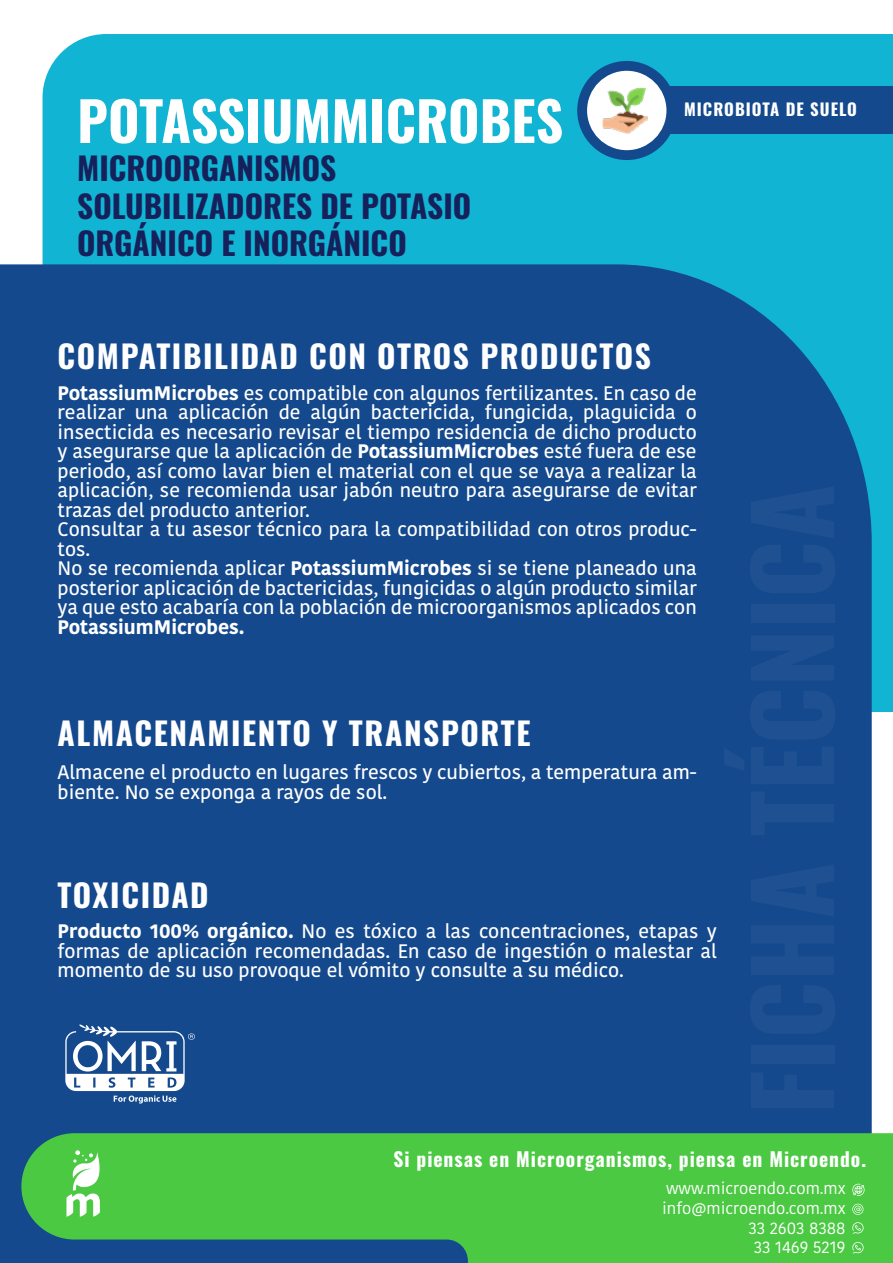
<style>
.page{position:relative;width:893px;height:1263px;background:#fff}
.page>*{position:absolute;margin:0;border:0;box-sizing:border-box;transform-origin:0 0}
.t1{font:700 54px "Oswald";color:#fff}
.t2{font:700 31.5px "Oswald";letter-spacing:.05em;color:#fff}
.t3{font:700 31.5px/37.8px "Oswald";color:#16215c}
.t4{font:500 19.5px/19.5px "Kohinoor";color:#fff}
.t5{font:700 19.5px "Oswald";letter-spacing:.05em;color:#fff}
.t6{font:700 19.5px "Kohinoor";color:#fff}
.t7{font:700 16.65px "Oswald";letter-spacing:.06em;color:#fff}
.t8{font:16.5px/19.8px "Kohinoor";color:#fff;text-align:right}
.s1{font-weight:700}
</style>
<div class="page">
<div style="left:43px;top:34px;width:850px;height:678px;background:#11b4d3"></div>
<div style="left:0;top:264px;width:872px;height:999px;background:#14498d"></div>
<div style="left:658px;top:87px;width:235px;height:47px;background:#14498d"></div>
<div style="left:577px;top:61px;width:99px;height:99px;background:#14498d;border-radius:50%"></div>
<div style="left:587px;top:71px;width:79px;height:79px;background:#fff;border-radius:50%"></div>
<img style="left:603px;top:88px;width:45px;height:45px">
<svg style="left:21px;top:1133px;width:872px;height:130px;background:#45bb4a"></svg>
<svg style="left:66px;top:1150px;width:34px;height:67px"></svg>
<svg style="left:852px;top:1184px;width:12px;height:12px"></svg>
<svg style="left:852px;top:1222px;width:12px;height:12px"></svg>
<svg style="left:852px;top:1204px;width:11px;height:11px"></svg>
<svg style="left:852px;top:1242px;width:12px;height:11px"></svg>
<svg style="left:65px;top:1024px;width:130px;height:79px"></svg>
<h1 class="t1" style="left:77px;top:93px;width:488px">POTASSIUMMICROBES</h1>
<h2 class="t3" style="left:77px;top:151px;width:396px">MICROORGANISMOS<br>SOLUBILIZADORES DE POTASIO<br>ORGÁNICO E INORGÁNICO</h2>
<h2 class="t2" style="left:58px;top:340px;width:595px">COMPATIBILIDAD CON OTROS PRODUCTOS</h2>
<p class="t7" style="left:684px;top:100px;width:174px">MICROBIOTA DE SUELO</p>
<p class="t4" style="left:58px;top:384px;width:641px"><span class="s1">PotassiumMicrobes</span> es compatible con algunos fertilizantes. En caso de realizar una aplicación de algún bactericida, fungicida, plaguicida o insecticida es necesario revisar el tiempo residencia de dicho producto y asegurarse que la aplicación de <span class="s1">PotassiumMicrobes</span> esté fuera de ese periodo, así como lavar bien el material con el que se vaya a realizar la aplicación, se recomienda usar jabón neutro para asegurarse de evitar trazas del producto anterior.<br>Consultar a tu asesor técnico para la compatibilidad con otros produc&shy;tos.<br>No se recomienda aplicar <span class="s1">PotassiumMicrobes</span> si se tiene planeado una posterior aplicación de bactericidas, fungicidas o algún producto similar ya que esto acabaría con la población de microorganismos aplicados con</p>
<p class="t6" style="left:58px;top:614px;width:189px">PotassiumMicrobes.</p>
<h2 class="t2" style="left:58px;top:717px;width:474px">ALMACENAMIENTO Y TRANSPORTE</h2>
<p class="t4" style="left:58px;top:763px;width:641px">Almacene el producto en lugares frescos y cubiertos, a temperatura am&shy;biente. No se exponga a rayos de sol.</p>
<h2 class="t2" style="left:58px;top:878px;width:153px">TOXICIDAD</h2>
<p class="t4" style="left:58px;top:922px;width:661px;text-align:justify"><span class="s1">Producto 100% orgánico.</span> No es tóxico a las concentraciones, etapas y formas de aplicación recomendadas. En caso de ingestión o malestar al momento de su uso provoque el vómito y consulte a su médico.</p>
<p class="t5" style="left:393px;top:1149px;width:474px">Si piensas en Microorganismos, piensa en Microendo.</p>
<p class="t8" style="left:662px;top:1178px;width:185px">www.microendo.com.mx info@microendo.com.mx<br>33 2603 8388<br>33 1469 5219</p>
</div>
